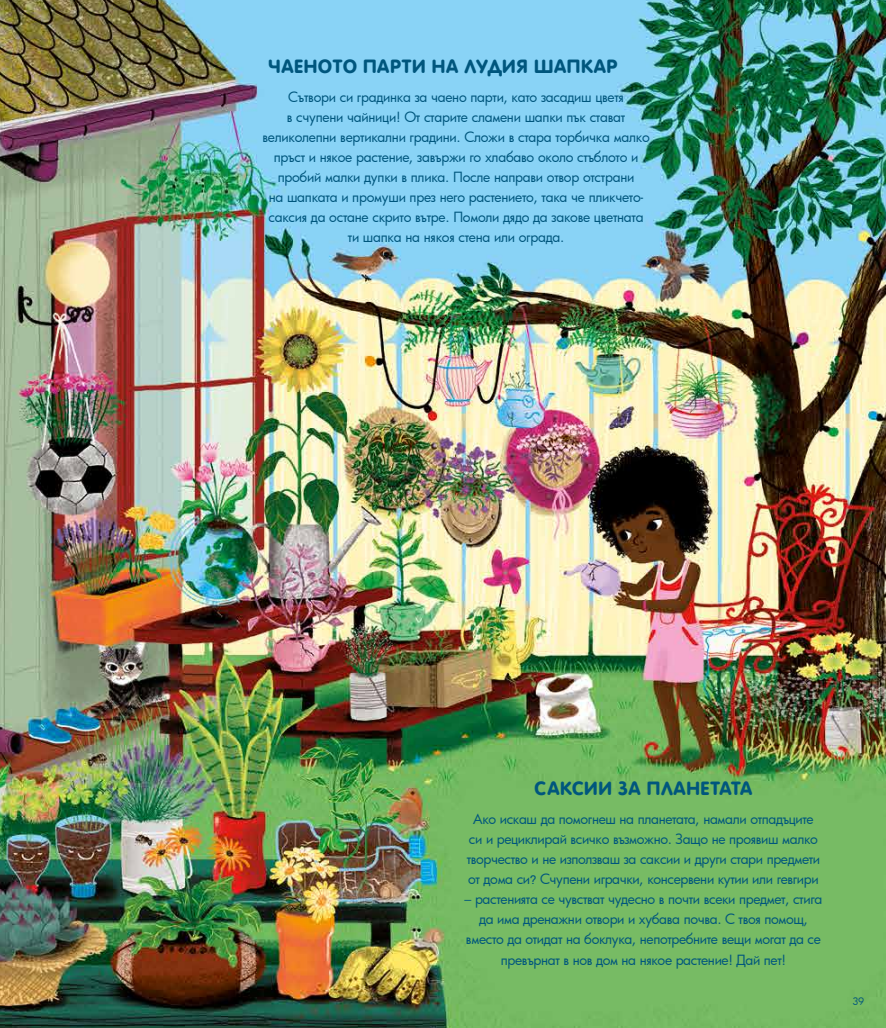
<style>
.page{position:relative;width:886px;height:1028px;background:#fff}
.page>*{position:absolute;margin:0;border:0;box-sizing:border-box;transform-origin:0 0}
.t1{font:700 20px "SP Round";color:#00567d}
.t2{font:13.75px/20px "Futura";letter-spacing:-.02em;color:#00567d;text-align:center}
.t3{font:10px "Futura";color:#00567d}
.s1{font-family:"Helen Bg"}
</style>
<div class="page">
<img style="left:0;top:0;width:886px;height:1028px">
<h1 class="t1" style="left:268px;top:56px;width:351px">ЧАЕНОТО ПАРТИ НА ЛУДИЯ ШАПКАР</h1>
<p class="t2" style="left:262px;top:87px;width:389px">Сътвори си градинка за чаено парти, като засадиш цветя<br>в счупени чайници! От старите сламени шапки пък стават великолепни вертикални градини. Сложи в стара торбичка малко пръст и някое растение, завържи го хлабаво около стъблото и пробий малки дупки в плика. После направи отвор отстрани<br>на шапката и промуши през него растението, така че пликчето&shy;саксия да остане скрито вътре. Помоли дядо да закове цветната ти шапка на някоя стена или ограда.</p>
<h1 class="t1" style="left:534px;top:777px;width:220px">САКСИИ ЗА ПЛАНЕТАТА</h1>
<p class="t2" style="left:467px;top:809px;width:355px">Ако искаш да помогнеш на планетата, намали отпадъците си и рециклирай всичко възможно. Защо не проявиш малко творчество и не използваш за саксии и други стари предмети от дома си<span class="s1">?</span> Счупени играчки, консервени кутии или гевгири</p>
<p class="t2" style="left:465px;top:889px;width:359px">– растенията се чувстват чудесно в почти всеки предмет, стига да има дренажни отвори и хубава почва. С твоя помощ, вместо да отидат на боклука, непотребните вещи могат да се превърнат в нов дом на някое растение! Дай пет!</p>
<p class="t3" style="left:852px;top:995px;width:13px">39</p>
</div>
